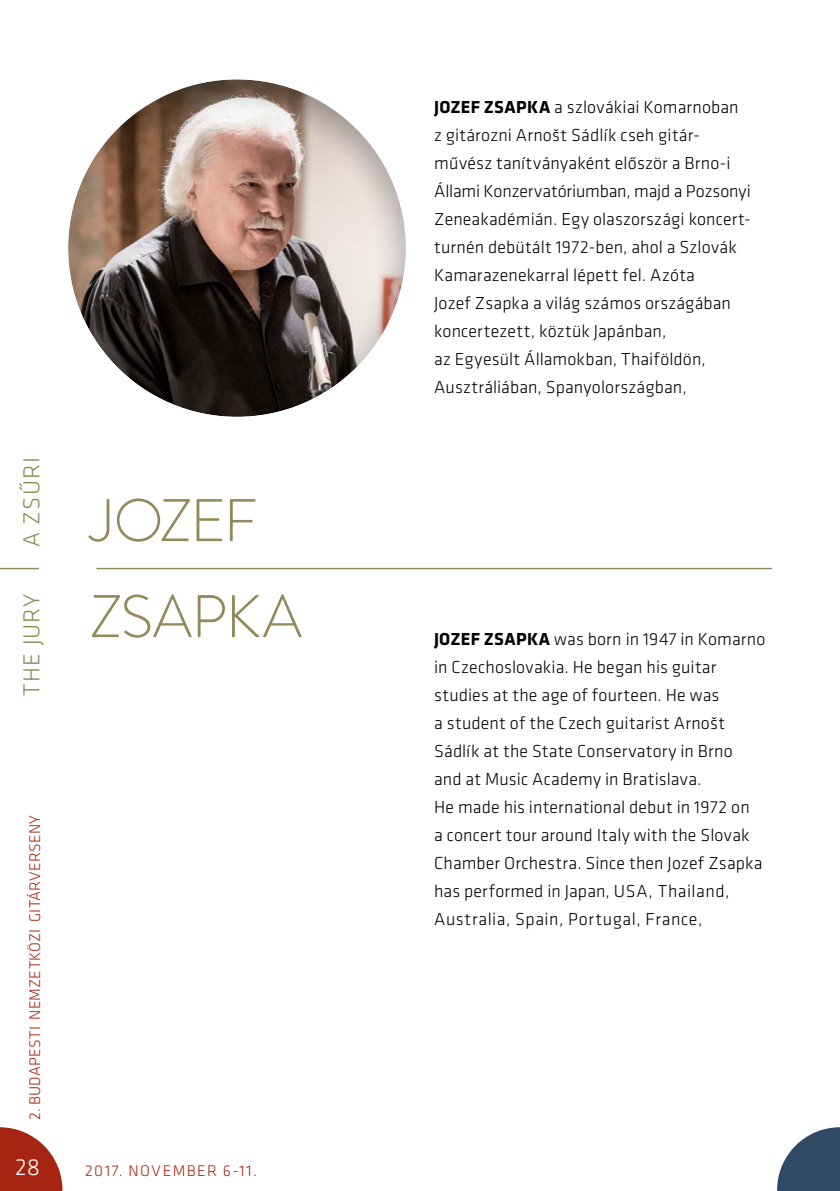
<style>
.page{position:relative;width:840px;height:1191px;background:#fff}
.page>*{position:absolute;margin:0;border:0;box-sizing:border-box;transform-origin:0 0}
.t1{font:300 60px/96px "Brandon Grotesque";letter-spacing:-.025em;color:#928a5a}
.t2{font:300 24px "Klavika";letter-spacing:.045em;color:#928a5a}
.t3{font:300 24px "Klavika";color:#fff}
.t4{font:300 18px/28px "Klavika";letter-spacing:.01em;color:#000}
.t5{font:700 18px "Klavika";letter-spacing:.015em;color:#000}
.t6{font:300 16px "Klavika";letter-spacing:.025em;color:#a62412}
.t7{font:300 16px "Klavika";letter-spacing:.095em;color:#a62412}
</style>
<div class="page">
<div style="left:67px;top:77px;width:342px;height:340px;background:#000;opacity:.25"></div>
<hr style="left:96px;top:568px;width:675px;height:1px;background:#928a5a">
<hr style="left:0;top:568px;width:39px;height:1px;background:#928a5a">
<svg style="left:0;top:1127px;width:62px;height:64px"></svg>
<svg style="left:777px;top:1127px;width:62px;height:64px"></svg>
<h2 class="t2" style="left:18px;top:547px;width:92px;rotate:-90deg">A ZSŰRI</h2>
<h2 class="t2" style="left:18px;top:696px;width:104px;rotate:-90deg">THE JURY</h2>
<h1 class="t1" style="left:90px;top:472px;width:213px">JOZEF<br>ZSAPKA</h1>
<p class="t6" style="left:26px;top:1120px;width:307px;rotate:-90deg">2. BudapestI N emzetközi Gitárverseny</p>
<h2 class="t3" style="left:15px;top:1153px;width:26px">28</h2>
<p class="t7" style="left:85px;top:1161px;width:173px">2017. november 6-11.</p>
<p class="t4" style="left:434px;top:93px;width:318px;text-indent:120px">a szlovákiai Komarnoban z gitározni Arnošt Sádlík cseh gitár&shy;művész tanítványaként először a Brno-i Állami Konzervatóriumban, majd a Pozsonyi Zeneakadémián. Egy olaszországi koncert&shy;turnén debütált 1972-ben, ahol a Szlovák Kamarazenekarral lépett fel. Azóta<br>Jozef Zsapka a világ számos országában koncertezett, köztük Japánban,<br>az Egyesült Államokban, Thaiföldön, Ausztráliában, Spanyolországban,</p>
<p class="t5" style="left:434px;top:97px;width:16px">JOZEF</p>
<p class="t5" style="left:483px;top:97px;width:23px">ZSAPKA</p>
<p class="t4" style="left:434px;top:625px;width:332px;text-indent:120px">was born in 1947 in Komarno in Czechoslovakia. He began his guitar studies at the age of fourteen. He was<br>a student of the Czech guitarist Arnošt Sádlík at the State Conservatory in Brno<br>and at Music Academy in Bratislava.<br>He made his international debut in 1972 on<br>a concert tour around Italy with the Slovak Chamber Orchestra. Since then Jozef Zsapka has performed in Japan, USA, Thailand, Australia, Spain, Portugal, France,</p>
<p class="t5" style="left:434px;top:629px;width:16px">JOZEF</p>
<p class="t5" style="left:483px;top:629px;width:23px">ZSAPKA</p>
</div>
